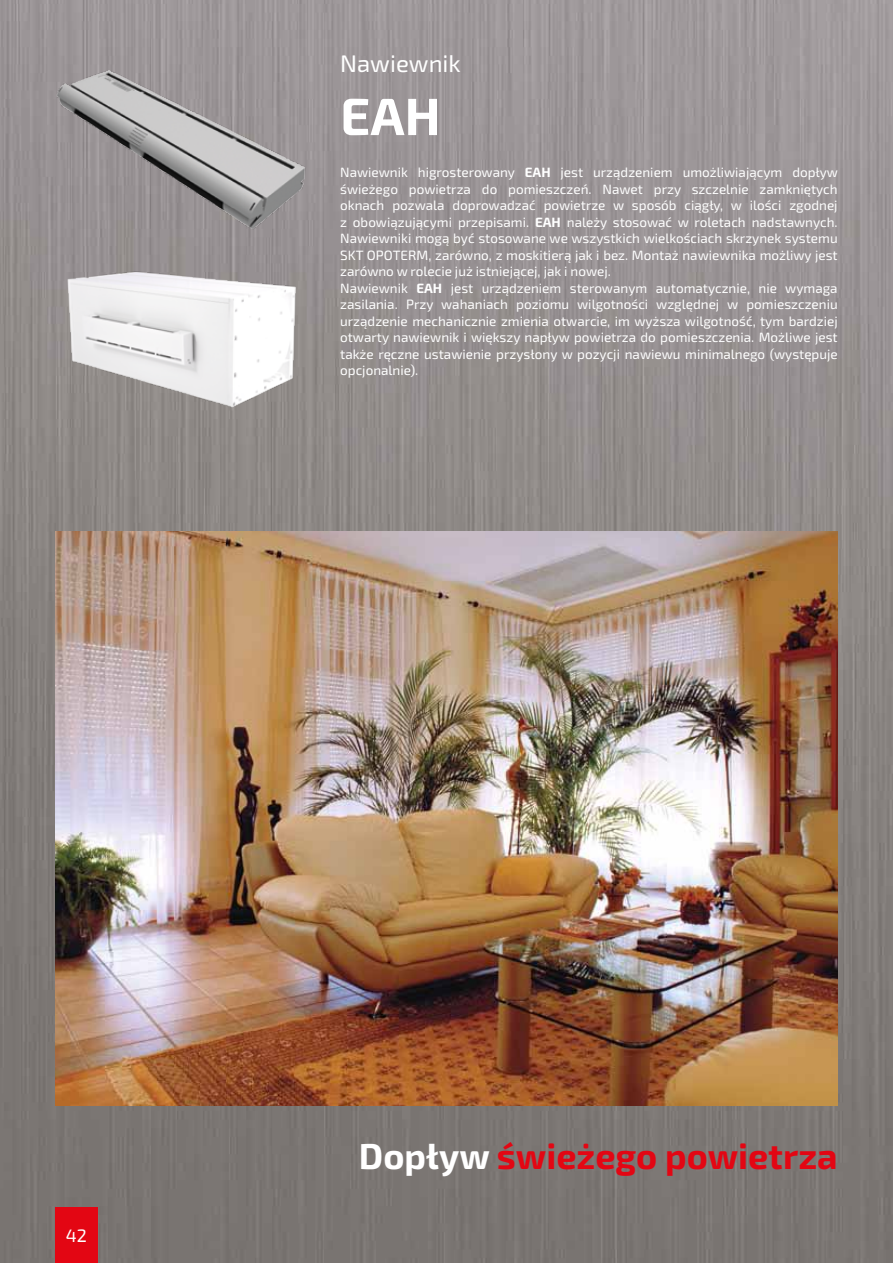
<style>
.page{position:relative;width:893px;height:1263px;background:#fff}
.page>*{position:absolute;margin:0;border:0;box-sizing:border-box;transform-origin:0 0}
.t1{font:700 52.5px "Exo 2.0";color:#fff}
.t2{font:700 36px "Exo 2.0";color:#e30613}
.t3{font:24px "Exo 2.0";color:#fff}
.t4{font:18px "Exo 2.0";color:#fff}
.t5{font:13.5px/16.5px "Exo 2.0";color:#fff}
.s1{font-weight:700}
.s2{color:#fff}
</style>
<div class="page">
<img style="left:0;top:0;width:893px;height:1263px">
<div style="left:55px;top:1208px;width:43px;height:55px;background:#e30613"></div>
<img style="left:55px;top:67px;width:255px;height:166px">
<img style="left:55px;top:531px;width:783px;height:575px">
<img style="left:55px;top:251px;width:255px;height:170px">
<h3 class="t3" style="left:340px;top:50px;width:122px">Nawiewnik</h3>
<h1 class="t1" style="left:340px;top:85px;width:102px">EAH</h1>
<p class="t5" style="left:340px;top:164px;width:499px">Nawiewnik higrosterowany <span class="s1">EAH</span> jest urządzeniem umożliwiającym dopływ świeżego powietrza do pomieszczeń. Nawet przy szczelnie zamkniętych oknach pozwala doprowadzać powietrze w sposób ciągły, w ilości zgodnej z obowiązującymi przepisami. <span class="s1">EAH</span> należy stosować w roletach nadstawnych.<br>Nawiewniki mogą być stosowane we wszystkich wielkościach skrzynek systemu SKT OPOTERM, zarówno, z moskitierą jak i bez. Montaż nawiewnika możliwy jest zarówno w rolecie już istniejącej, jak i nowej.<br>Nawiewnik <span class="s1">EAH</span> jest urządzeniem sterowanym automatycznie, nie wymaga zasilania. Przy wahaniach poziomu wilgotności względnej w pomieszczeniu urządzenie mechanicznie zmienia otwarcie, im wyższa wilgotność, tym bardziej otwarty nawiewnik i większy napływ powietrza do pomieszczenia. Możliwe jest także ręczne ustawienie przysłony w pozycji nawiewu minimalnego (występuje opcjonalnie).</p>
<h3 class="t4" style="left:66px;top:1225px;width:23px">42</h3>
<h2 class="t2" style="left:359px;top:1135px;width:480px"><span class="s2">Dopływ</span> świeżego powietrza</h2>
</div>
